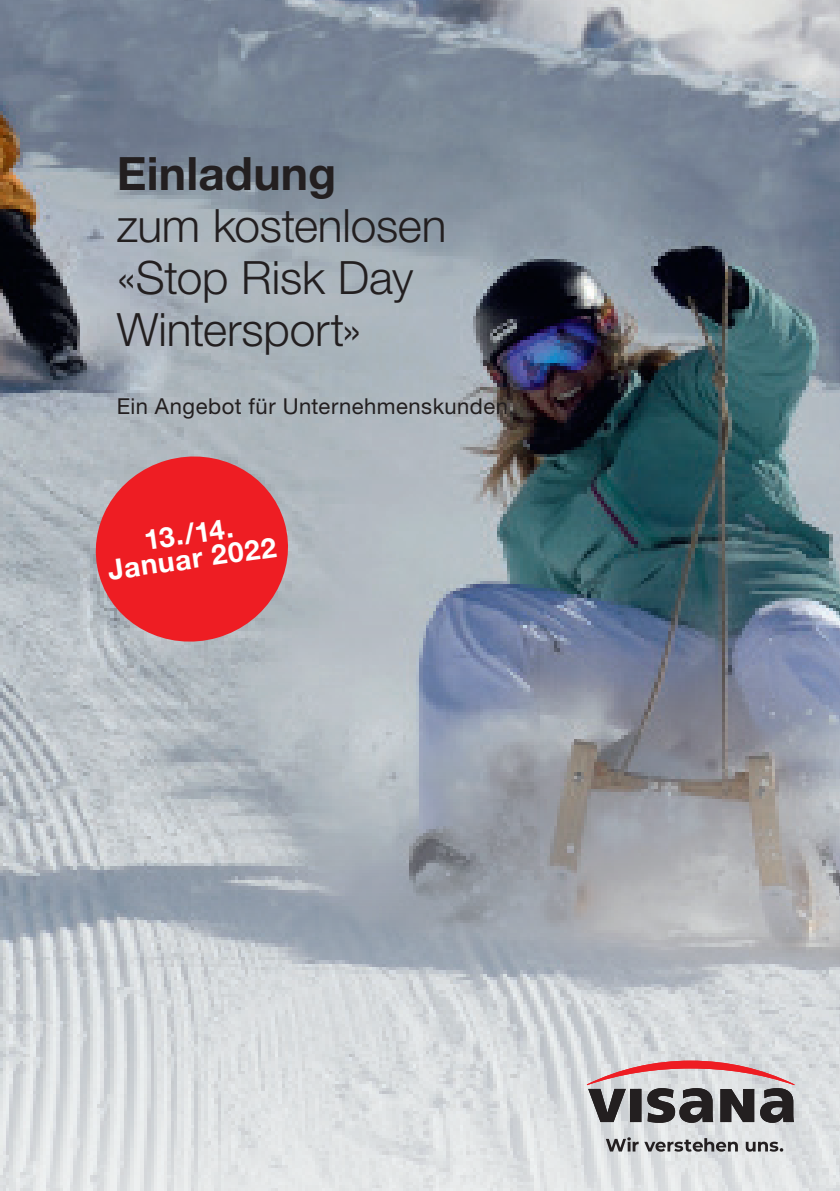
<style>
.page{position:relative;width:840px;height:1191px;background:#fff}
.page>*{position:absolute;margin:0;border:0;box-sizing:border-box;transform-origin:0 0}
.t1{font:300 46px/52px "Helvetica Neue LT Std";letter-spacing:-.005em;color:#231f20}
.t2{font:700 46px "Helvetica Neue LT Std";letter-spacing:.005em;color:#231f20}
.t3{font:700 28px/25px "Helvetica Neue LT Std";color:#fff;text-align:center}
.t4{font:22px "Helvetica Neue LT Std";letter-spacing:.02em;color:#231f20}
</style>
<div class="page">
<img style="left:0;top:0;width:839px;height:1191px">
<svg style="left:85px;top:446px;width:213px;height:206px;background:#d7555b"></svg>
<svg style="left:586px;top:1060px;width:208px;height:62px;background:#9d8a8c"></svg>
<svg style="left:605px;top:1137px;width:33px;height:14px"></svg>
<svg style="left:644px;top:1138px;width:93px;height:13px"></svg>
<svg style="left:745px;top:1141px;width:37px;height:10px"></svg>
<p class="t2" style="left:117px;top:145px;width:221px">Einladung</p>
<p class="t1" style="left:117px;top:199px;width:331px">zum kostenlosen «Stop Risk Day<br>Wintersport»</p>
<p class="t4" style="left:117px;top:393px;width:399px">Ein Angebot für Unternehmenskunden.</p>
<p class="t3" style="left:103px;top:532px;width:171px;rotate:-8deg">13./14.<br>Januar 2022</p>
</div>
